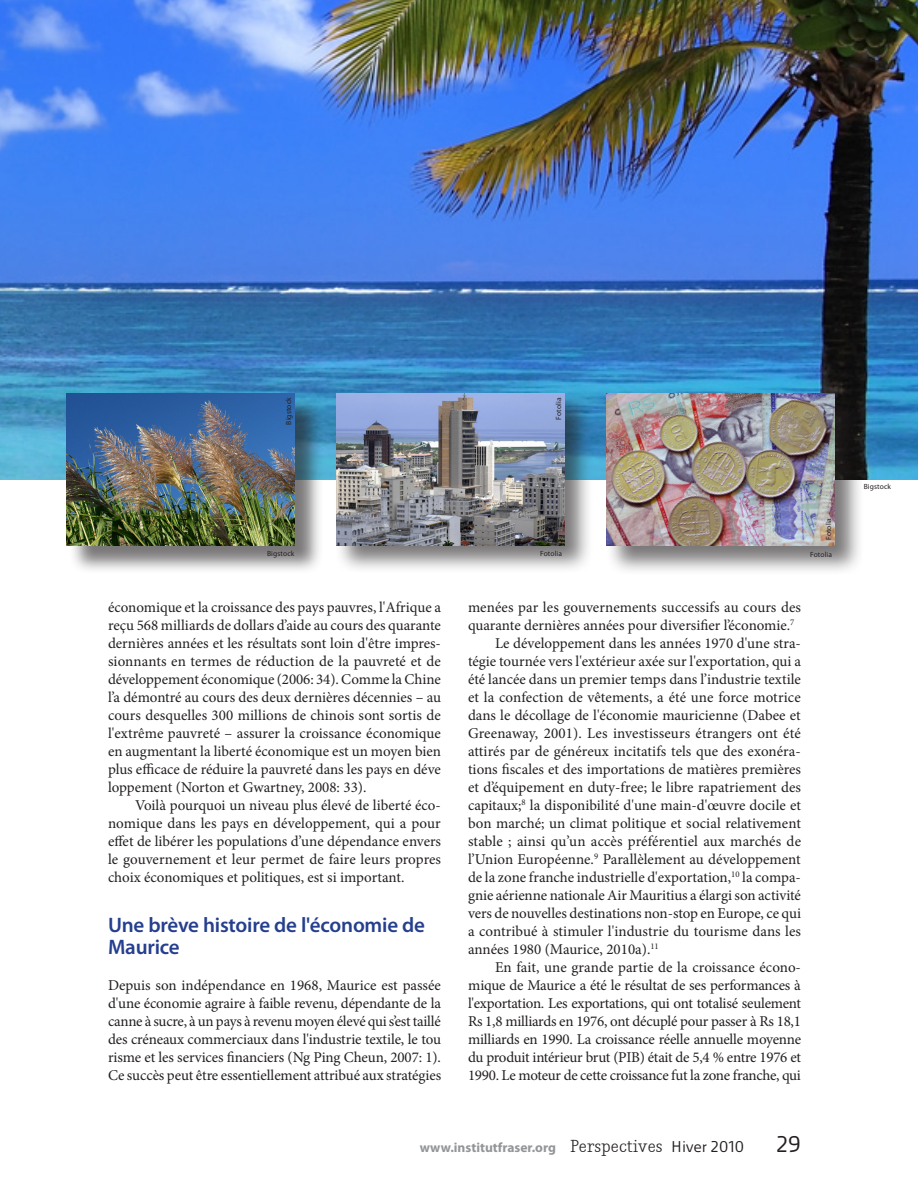
<style>
.page{position:relative;width:918px;height:1188px;background:#fff}
.page>*{position:absolute;margin:0;border:0;box-sizing:border-box;transform-origin:0 0}
.t1{font:24px "Mr Jones";color:#231f20}
.Subhead_1{font:600 21px/22.5px "Myriad Pro";letter-spacing:-.01em;color:#253f8e}
.Bodytext_-_2nd_para{font:15px/18px "Minion Pro";color:#231f20;text-align:justify}
.t2{font:700 13.5px "Myriad Pro";color:#939598}
.Photo_credit{font:7.5px "Myriad Pro";letter-spacing:.015em;color:#231f20}
.s1{font-family:"Nadia Serif Normal";font-weight:400;font-size:16.5px;color:#231f20}
.s2{font-family:"Mr Jones";font-weight:400;font-size:16.5px;color:#231f20}
</style>
<div class="page">
<img style="left:0;top:0;width:918px;height:479px">
<div style="left:68px;top:396px;width:255px;height:178px;background:#231f20;opacity:.6"></div>
<img style="left:66px;top:394px;width:228px;height:151px">
<div style="left:334px;top:392px;width:259px;height:182px;background:#231f20;opacity:.6"></div>
<img style="left:336px;top:394px;width:228px;height:151px">
<div style="left:606px;top:393px;width:258px;height:182px;background:#231f20;opacity:.6"></div>
<img style="left:606px;top:394px;width:228px;height:151px">
<p class="Photo_credit" style="left:284px;top:425px;width:29px;rotate:-90deg">Bigstock</p>
<p class="Photo_credit" style="left:554px;top:420px;width:24px;rotate:-90deg">Fotolia</p>
<p class="Photo_credit" style="left:267px;top:550px;width:29px">Bigstock</p>
<p class="Bodytext_-_2nd_para" style="left:108px;top:598px;width:335px">économique et la croissance des pays pauvres, l'Afrique a reçu 568 milliards de dollars d’aide au cours des quarante dernières années et les résultats sont loin d'être impres&shy;sionnants en termes de réduction de la pauvreté et de développement économique (2006: 34). Comme la Chine l’a démontré au cours des deux dernières décennies – au cours desquelles 300 millions de chinois sont sortis de l'extrême pauvreté – assurer la croissance économique en augmentant la liberté économique est un moyen bien plus efficace de réduire la pauvreté dans les pays en déve loppement (Norton et Gwartney, 2008: 33).</p>
<p class="Bodytext_-_2nd_para" style="left:108px;top:796px;width:335px;text-indent:27px">Voilà pourquoi un niveau plus élevé de liberté éco&shy;nomique dans les pays en développement, qui a pour effet de libérer les populations d’une dépendance envers le gouvernement et leur permet de faire leurs propres choix économiques et politiques, est si important.</p>
<p class="Subhead_1" style="left:108px;top:914px;width:318px">Une brève histoire de l'économie de<br>Maurice</p>
<p class="Bodytext_-_2nd_para" style="left:108px;top:976px;width:335px">Depuis son indépendance en 1968, Maurice est passée d'une économie agraire à faible revenu, dépendante de la canne à sucre, à un pays à revenu moyen élevé qui s’est taillé des créneaux commerciaux dans l'industrie textile, le tou risme et les services financiers (Ng Ping Cheun, 2007: 1).<br>Ce succès peut être essentiellement attribué aux stratégies</p>
<p class="Photo_credit" style="left:824px;top:540px;width:24px;rotate:-90deg">Fotolia</p>
<p class="Photo_credit" style="left:540px;top:550px;width:24px">Fotolia</p>
<p class="Photo_credit" style="left:810px;top:550px;width:24px">Fotolia</p>
<p class="Bodytext_-_2nd_para" style="left:468px;top:598px;width:335px">menées par les gouvernements successifs au cours des quarante dernières années pour diversifier l’économie.<sup>7</sup></p>
<p class="Bodytext_-_2nd_para" style="left:468px;top:634px;width:335px;text-indent:27px">Le développement dans les années 1970 d'une stra&shy;tégie tournée vers l'extérieur axée sur l'exportation, qui a été lancée dans un premier temps dans l’industrie textile et la confection de vêtements, a été une force motrice dans le décollage de l'économie mauricienne (Dabee et Greenaway, 2001). Les investisseurs étrangers ont été attirés par de généreux incitatifs tels que des exonéra&shy;tions fiscales et des importations de matières premières et d’équipement en duty-free; le libre rapatriement des capitaux;<sup>8</sup> la disponibilité d'une main-d'œuvre docile et bon marché; un climat politique et social relativement stable ; ainsi qu’un accès préférentiel aux marchés de l’Union Européenne.<sup>9</sup> Parallèlement au développement de la zone franche industrielle d'exportation,<sup>10</sup> la compa&shy;gnie aérienne nationale Air Mauritius a élargi son activité vers de nouvelles destinations non-stop en Europe, ce qui a contribué à stimuler l'industrie du tourisme dans les années 1980 (Maurice, 2010a).<sup>11</sup></p>
<p class="Bodytext_-_2nd_para" style="left:468px;top:958px;width:335px;text-indent:27px">En fait, une grande partie de la croissance écono&shy;mique de Maurice a été le résultat de ses performances à l'exportation. Les exportations, qui ont totalisé seulement Rs 1,8 milliards en 1976, ont décuplé pour passer à Rs 18,1 milliards en 1990. La croissance réelle annuelle moyenne du produit intérieur brut (PIB) était de 5,4 % entre 1976 et 1990. Le moteur de cette croissance fut la zone franche, qui</p>
<p class="t2" style="left:420px;top:1140px;width:326px">www.institutfraser.org <span class="s1">Perspectives</span> <span class="s2">Hiver 2010</span></p>
<p class="t1" style="left:776px;top:1131px;width:26px">29</p>
<p class="Photo_credit" style="left:864px;top:483px;width:29px">Bigstock</p>
</div>
